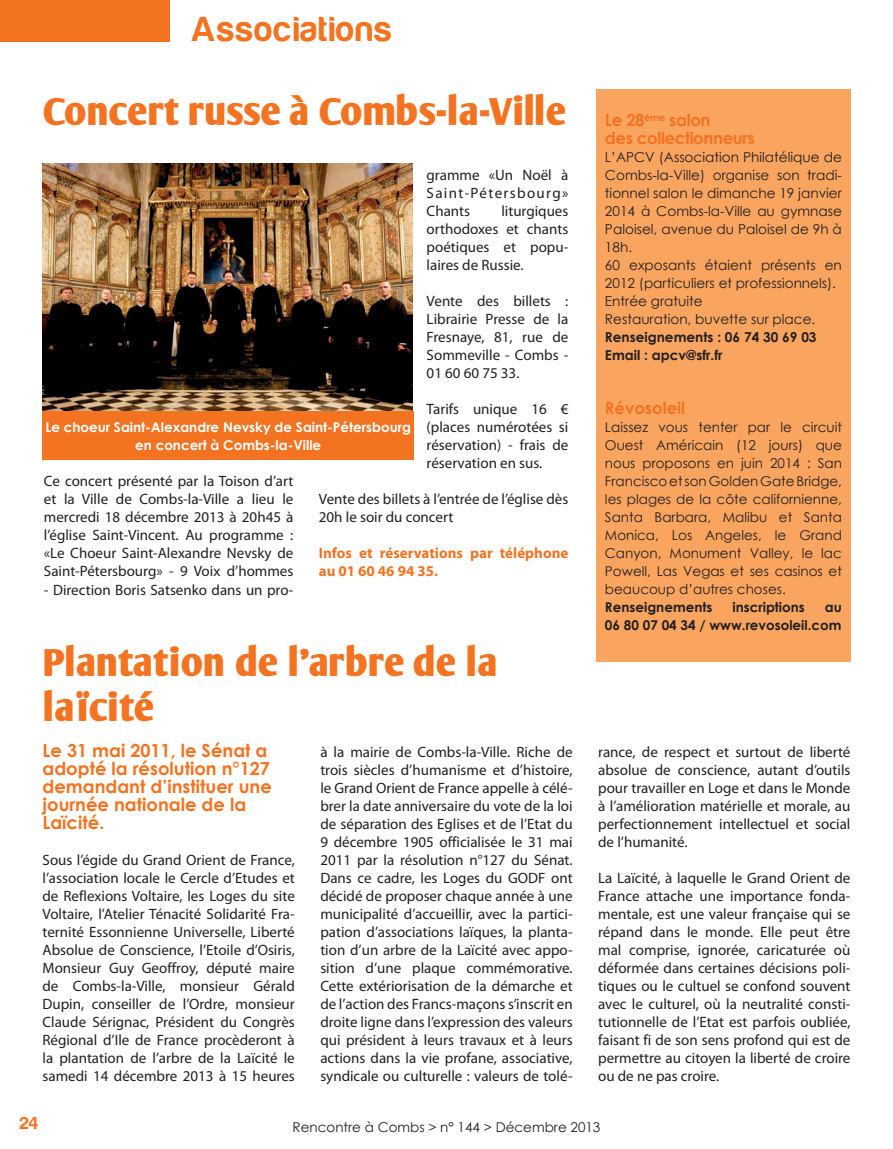
<style>
.page{position:relative;width:893px;height:1149px;background:#fff}
.page>*{position:absolute;margin:0;border:0;box-sizing:border-box;transform-origin:0 0}
.t1{font:700 37.5px/45px "Oli Jo";color:#f47321}
.t2{font:700 37.5px "Oli Jo";letter-spacing:-.03em;color:#f47321}
.t3{font:36px "Harabara";letter-spacing:.05em;color:#f47321}
.t4{font:700 18px/18px "Century Gothic";color:#f47321}
.t5{font:18px "Harabara";color:#f47321}
.t6{font:700 16.65px/18px "Century Gothic";letter-spacing:-.025em;color:#f47321}
.t7{font:700 16.5px "Century Gothic";color:#f47321}
.t8{font:15px/18px "Myriad Pro";color:#231f20;text-align:justify}
.t9{font:700 15px/18px "Myriad Pro";color:#f47321}
.t10{font:13.65px/18px "Century Gothic";color:#231f20}
.t11{font:700 13.65px/18px "Century Gothic";color:#231f20}
.t12{font:13.5px/18px "Century Gothic";color:#231f20;text-align:justify}
.t13{font:700 13.5px/18px "Century Gothic";color:#fff;text-align:center}
.t14{font:700 13.5px/18px "Century Gothic";color:#231f20;text-align:right}
</style>
<div class="page">
<div style="left:0;top:0;width:169px;height:42px;background:#f47321"></div>
<img style="left:43px;top:163px;width:369px;height:248px">
<div style="left:43px;top:411px;width:371px;height:48px;background:#f47321"></div>
<div style="left:596px;top:89px;width:254px;height:572px;background:#f9a55f"></div>
<h2 class="t3" style="left:191px;top:11px;width:202px">Associations</h2>
<h1 class="t2" style="left:44px;top:89px;width:525px">Concert russe à Combs-la-Ville</h1>
<p class="t8" style="left:427px;top:166px;width:143px">gramme «Un Noël à Saint-Pétersbourg» Chants</p>
<p class="t8" style="left:427px;top:202px;width:143px;text-indent:75px">liturgiques orthodoxes et chants poétiques et popu&shy;laires de Russie.</p>
<p class="t8" style="left:427px;top:292px;width:143px">Vente des billets :<br>Librairie Presse de la Fresnaye, 81, rue de Sommeville - Combs - 01 60 60 75 33.</p>
<p class="t8" style="left:427px;top:400px;width:143px">Tarifs unique 16 € (places numérotées si réservation) - frais de réservation en sus.</p>
<p class="t8" style="left:319px;top:490px;width:251px">Vente des billets à l’entrée de l’église dès<br>20h le soir du concert</p>
<p class="t9" style="left:319px;top:544px;width:251px">Infos et réservations par téléphone au 01 60 46 94 35.</p>
<p class="t13" style="left:45px;top:417px;width:367px">Le choeur Saint-Alexandre Nevsky de Saint-Pétersbourg en concert à Combs-la-Ville</p>
<p class="t8" style="left:44px;top:472px;width:251px">Ce concert présenté par la Toison d’art et la Ville de Combs-la-Ville a lieu le mercredi 18 décembre 2013 à 20h45 à l’église Saint-Vincent. Au programme : «Le Choeur Saint-Alexandre Nevsky de Saint-Pétersbourg» - 9 Voix d’hommes</p>
<p class="t8" style="left:44px;top:580px;width:251px">- Direction Boris Satsenko dans un pro-</p>
<h1 class="t1" style="left:43px;top:640px;width:459px">Plantation de l’arbre de la laïcité</h1>
<p class="t6" style="left:605px;top:110px;width:151px">Le 28<sup>éme</sup> salon<br>des collectionneurs</p>
<p class="t10" style="left:605px;top:148px;width:238px">L’APCV (Association Philatélique de<br>Combs-la-Ville) organise son tradi&shy;tionnel salon le dimanche 19 janvier<br>2014 à Combs-la-Ville au gymnase<br>Paloisel, avenue du Paloisel de 9h à<br>18h.<br>60 exposants étaient présents en<br>2012 (particuliers et professionnels).<br>Entrée gratuite<br>Restauration, buvette sur place.</p>
<p class="t11" style="left:605px;top:327px;width:213px">Renseignements : 06 74 30 69 03<br>Email : apcv@sfr.fr</p>
<p class="t7" style="left:605px;top:395px;width:82px">Révosoleil</p>
<p class="t12" style="left:605px;top:418px;width:238px">Laissez vous tenter par le circuit Ouest Américain (12 jours) que nous proposons en juin 2014 : San Francisco et son Golden Gate Bridge, les plages de la côte californienne, Santa Barbara, Malibu et Santa Monica, Los Angeles, le Grand Canyon, Monument Valley, le lac Powell, Las Vegas et ses casinos et beaucoup d’autres choses.</p>
<p class="t14" style="left:605px;top:597px;width:109px">Renseignements</p>
<p class="t14" style="left:732px;top:597px;width:74px">inscriptions</p>
<p class="t14" style="left:605px;top:597px;width:238px">au<br>06 80 07 04 34 / www.revosoleil.com</p>
<p class="t4" style="left:43px;top:740px;width:231px">Le 31 mai 2011, le Sénat a adopté la résolution n°127 demandant d’instituer une journée nationale de la<br>Laïcité.</p>
<p class="t8" style="left:43px;top:850px;width:254px">Sous l’égide du Grand Orient de France, l’association locale le Cercle d’Etudes et de Reflexions Voltaire, les Loges du site Voltaire, l’Atelier Ténacité Solidarité Fra&shy;ternité Essonnienne Universelle, Liberté Absolue de Conscience, l’Etoile d’Osiris, Monsieur Guy Geoffroy, député maire de Combs-la-Ville, monsieur Gérald Dupin, conseiller de l’Ordre, monsieur Claude Sérignac, Président du Congrès Régional d’Ile de France procèderont à la plantation de l’arbre de la Laïcité le samedi 14 décembre 2013 à 15 heures</p>
<p class="t8" style="left:320px;top:742px;width:254px">à la mairie de Combs-la-Ville. Riche de trois siècles d’humanisme et d’histoire, le Grand Orient de France appelle à célé&shy;brer la date anniversaire du vote de la loi de séparation des Eglises et de l’Etat du 9 décembre 1905 officialisée le 31 mai 2011 par la résolution n°127 du Sénat.<br>Dans ce cadre, les Loges du GODF ont décidé de proposer chaque année à une municipalité d’accueillir, avec la partici&shy;pation d’associations laïques, la planta&shy;tion d’un arbre de la Laïcité avec appo&shy;sition d’une plaque commémorative.<br>Cette extériorisation de la démarche et de l’action des Francs-maçons s’inscrit en droite ligne dans l’expression des valeurs qui président à leurs travaux et à leurs actions dans la vie profane, associative, syndicale ou culturelle : valeurs de tolé-</p>
<p class="t8" style="left:598px;top:742px;width:254px">rance, de respect et surtout de liberté absolue de conscience, autant d’outils pour travailler en Loge et dans le Monde à l’amélioration matérielle et morale, au perfectionnement intellectuel et social de l’humanité.</p>
<p class="t8" style="left:598px;top:868px;width:254px">La Laïcité, à laquelle le Grand Orient de France attache une importance fonda&shy;mentale, est une valeur française qui se répand dans le monde. Elle peut être mal comprise, ignorée, caricaturée où déformée dans certaines décisions poli&shy;tiques ou le cultuel se confond souvent avec le culturel, où la neutralité consti&shy;tutionnelle de l’Etat est parfois oubliée, faisant fi de son sens profond qui est de permettre au citoyen la liberté de croire ou de ne pas croire.</p>
<p class="t5" style="left:20px;top:1113px;width:20px">24</p>
<p class="t12" style="left:293px;top:1117px;width:309px">Rencontre à Combs &gt; n° 144 &gt; Décembre 2013</p>
</div>
